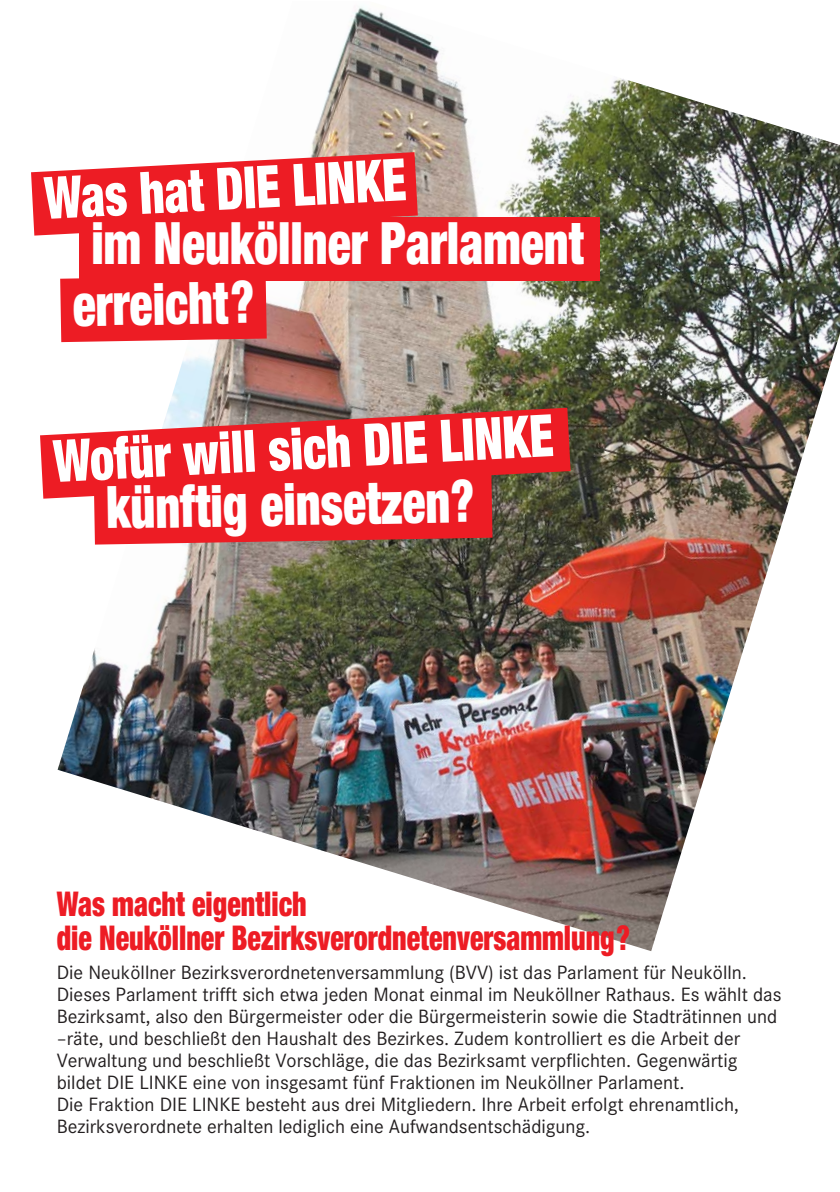
<style>
.page{position:relative;width:840px;height:1192px;background:#fff}
.page>*{position:absolute;margin:0;border:0;box-sizing:border-box;transform-origin:0 0}
.t1{font:900 condensed 58.6px "Helvetica Neue";color:#fff;scale:.82 1}
.t2{font:900 condensed 34.2px/34px "Helvetica Neue";color:#ed1c24;scale:.82 1}
.t3{font:20px/22px "Corporate S";color:#231f20}
</style>
<div class="page">
<img style="left:58px;top:6px;width:781px;height:945px">
<svg style="left:31px;top:152px;width:387px;height:84px;background:#ee3f45"></svg>
<div style="left:79px;top:217px;width:521px;height:63px;background:#ed1c24"></div>
<div style="left:60px;top:275px;width:207px;height:67px;background:#ed1c24"></div>
<svg style="left:40px;top:408px;width:531px;height:91px;background:#dd4144"></svg>
<svg style="left:94px;top:474px;width:399px;height:71px;background:#e62228"></svg>
<h1 class="t1" style="left:43px;top:177px;width:443px;rotate:-3deg">Was hat DIE LINKE</h1>
<h1 class="t1" style="left:91px;top:222px;width:602px">im Neuköllner Parlament</h1>
<h1 class="t1" style="left:72px;top:284px;width:223px;rotate:-1deg">erreicht?</h1>
<h1 class="t1" style="left:52px;top:440px;width:612px;rotate:-3deg">Wofür will sich DIE LINKE</h1>
<h1 class="t1" style="left:106px;top:487px;width:451px;rotate:-1deg">künftig einsetzen?</h1>
<h2 class="t2" style="left:57px;top:890px;width:701px">Was macht eigentlich<br>die Neuköllner Bezirksverordnetenversammlung?</h2>
<p class="t3" style="left:57px;top:963px;width:726px">Die Neuköllner Bezirksverordnetenversammlung (BVV) ist das Parlament für Neukölln.<br>Dieses Parlament trifft sich etwa jeden Monat einmal im Neuköllner Rathaus. Es wählt das Bezirksamt, also den Bürgermeister oder die Bürgermeisterin sowie die Stadträtinnen und –räte, und beschließt den Haushalt des Bezirkes. Zudem kontrolliert es die Arbeit der Verwaltung und beschließt Vorschläge, die das Bezirksamt verpflichten. Gegenwärtig bildet DIE LINKE eine von insgesamt fünf Fraktionen im Neuköllner Parlament.<br>Die Fraktion DIE LINKE besteht aus drei Mitgliedern. Ihre Arbeit erfolgt ehrenamtlich, Bezirksverordnete erhalten lediglich eine Aufwandsentschädigung.</p>
</div>
